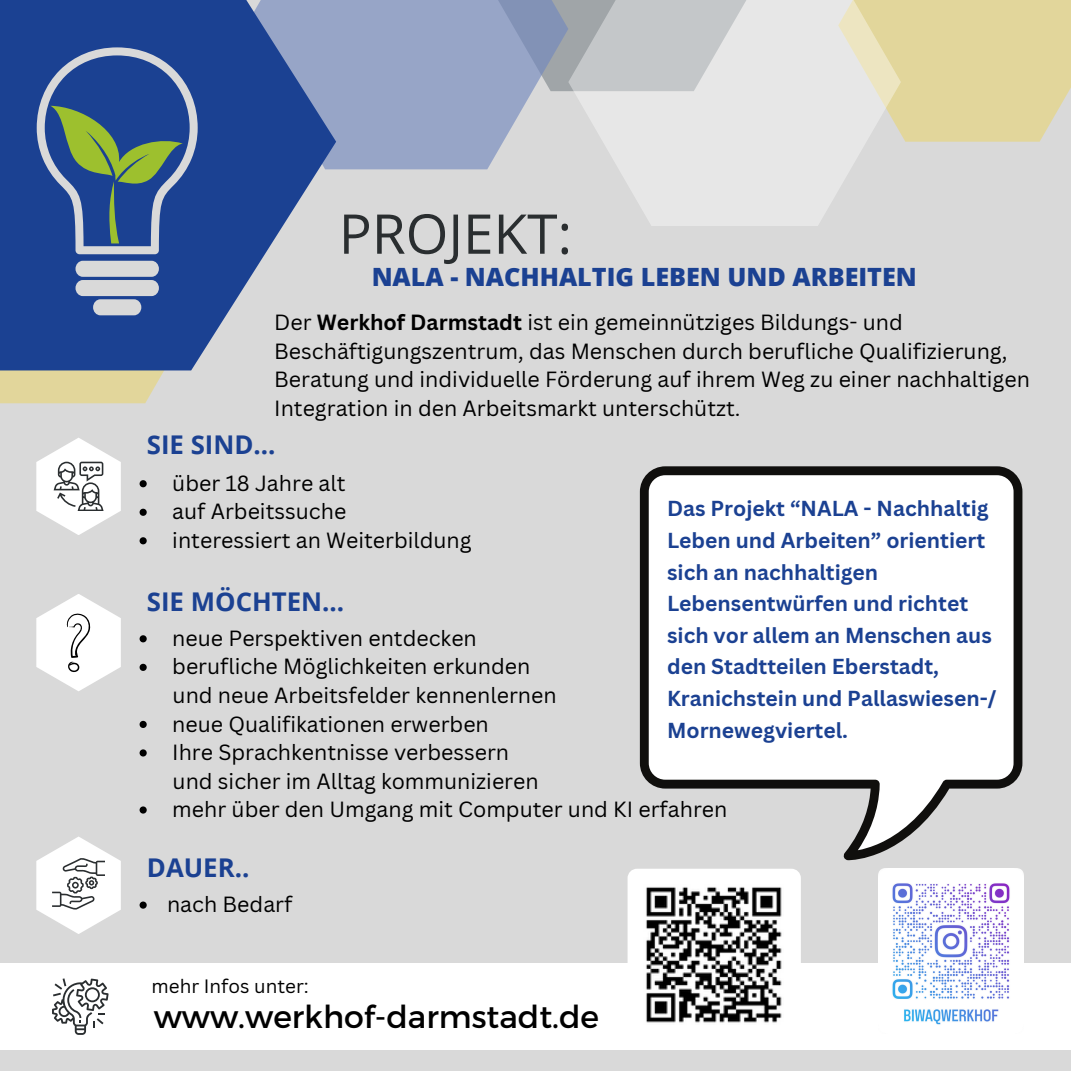
<style>
.page{position:relative;width:1071px;height:1071px;background:#d9d9d9}
.page>*{position:absolute;margin:0;border:0;box-sizing:border-box;transform-origin:0 0}
.t1{font:54.75px "Open Sans";color:#2a2e30}
.t2{font:31.5px "Montserrat";color:#000}
.t3{font:700 25.75px "Open Sans";color:#1b4192}
.t4{font:800 25.25px "Open Sans";color:#1b4192}
.t5{font:21.5px/28.5px "Canva Sans";color:#000}
.t6{font:700 21px/31.8px "Canva Sans";color:#1b4192}
.t7{font:18.75px "Canva Sans";color:#000}
.s1{font-weight:700}
</style>
<div class="page">
<svg style="left:336px;top:0;width:232px;height:169px;background:#9da9c6"></svg>
<svg style="left:0;top:370px;width:192px;height:33px;fill:#e2d69b"></svg>
<div style="left:838px;top:0;width:233px;height:142px;background:#e2d69b"></div>
<svg style="left:0;top:0;width:336px;height:370px;fill:#1b4192"></svg>
<svg style="left:568px;top:0;width:333px;height:226px;fill:#e7e7e7"></svg>
<div style="left:0;top:963px;width:1071px;height:87px;background:#fff"></div>
<svg style="left:36px;top:438px;width:85px;height:97px"></svg>
<svg style="left:36px;top:836px;width:85px;height:98px"></svg>
<img style="left:627px;top:868px;width:173px;height:173px;border-radius:9px">
<svg style="left:36px;top:594px;width:85px;height:97px"></svg>
<svg style="left:52px;top:978px;width:56px;height:56px"></svg>
<svg style="left:37px;top:47px;width:161px;height:268px"></svg>
<svg style="left:640px;top:466px;width:382px;height:394px;fill:#fff"></svg>
<img style="left:878px;top:868px;width:145px;height:157px">
<svg style="left:140px;top:901px;width:7px;height:7px"></svg>
<svg style="left:140px;top:480px;width:7px;height:7px"></svg>
<svg style="left:140px;top:509px;width:7px;height:7px"></svg>
<svg style="left:140px;top:537px;width:7px;height:7px"></svg>
<svg style="left:140px;top:635px;width:7px;height:7px"></svg>
<svg style="left:140px;top:664px;width:7px;height:7px"></svg>
<svg style="left:140px;top:721px;width:7px;height:7px"></svg>
<svg style="left:140px;top:749px;width:7px;height:7px"></svg>
<svg style="left:140px;top:806px;width:7px;height:7px"></svg>
<h1 class="t1" style="left:339px;top:195px;width:235px">PROJEKT:</h1>
<p class="t4" style="left:372px;top:259px;width:547px">NALA - NACHHALTIG LEBEN UND ARBEITEN</p>
<h3 class="t5" style="left:274px;top:308px;width:757px">Der <span class="s1">Werkhof Darmstadt</span> ist ein gemeinnütziges Bildungs- und Beschäftigungszentrum, das Menschen durch berufliche Qualifizierung, Beratung und individuelle Förderung auf ihrem Weg zu einer nachhaltigen Integration in den Arbeitsmarkt unterschützt.</h3>
<p class="t3" style="left:147px;top:427px;width:130px">SIE SIND...</p>
<h3 class="t5" style="left:172px;top:468px;width:175px">über 18 Jahre alt</h3>
<p class="t5" style="left:172px;top:497px;width:175px">auf Arbeitssuche</p>
<p class="t5" style="left:172px;top:525px;width:301px">interessiert an Weiterbildung</p>
<p class="t6" style="left:667px;top:492px;width:331px">Das Projekt “NALA - Nachhaltig<br>Leben und Arbeiten” orientiert sich an nachhaltigen<br>Lebensentwürfen und richtet sich vor allem an Menschen aus den Stadtteilen Eberstadt,<br>Kranichstein und Pallaswiesen-/<br>Mornewegviertel.</p>
<h5 class="t3" style="left:147px;top:583px;width:199px">SIE MÖCHTEN...</h5>
<h4 class="t5" style="left:172px;top:623px;width:306px">neue Perspektiven entdecken</h4>
<p class="t5" style="left:172px;top:652px;width:359px">berufliche Möglichkeiten erkunden</p>
<p class="t5" style="left:173px;top:680px;width:386px">und neue Arbeitsfelder kennenlernen</p>
<p class="t5" style="left:172px;top:709px;width:318px">neue Qualifikationen erwerben</p>
<h3 class="t5" style="left:172px;top:737px;width:338px">Ihre Sprachkentnisse verbessern</h3>
<p class="t5" style="left:173px;top:766px;width:368px">und sicher im Alltag kommunizieren</p>
<p class="t5" style="left:172px;top:794px;width:556px">mehr über den Umgang mit Computer und KI erfahren</p>
<h5 class="t3" style="left:147px;top:849px;width:104px">DAUER..</h5>
<h5 class="t5" style="left:167px;top:889px;width:127px">nach Bedarf</h5>
<p class="t7" style="left:152px;top:973px;width:159px">mehr Infos unter:</p>
<p class="t2" style="left:154px;top:996px;width:447px">www.werkhof-darmstadt.de</p>
</div>
